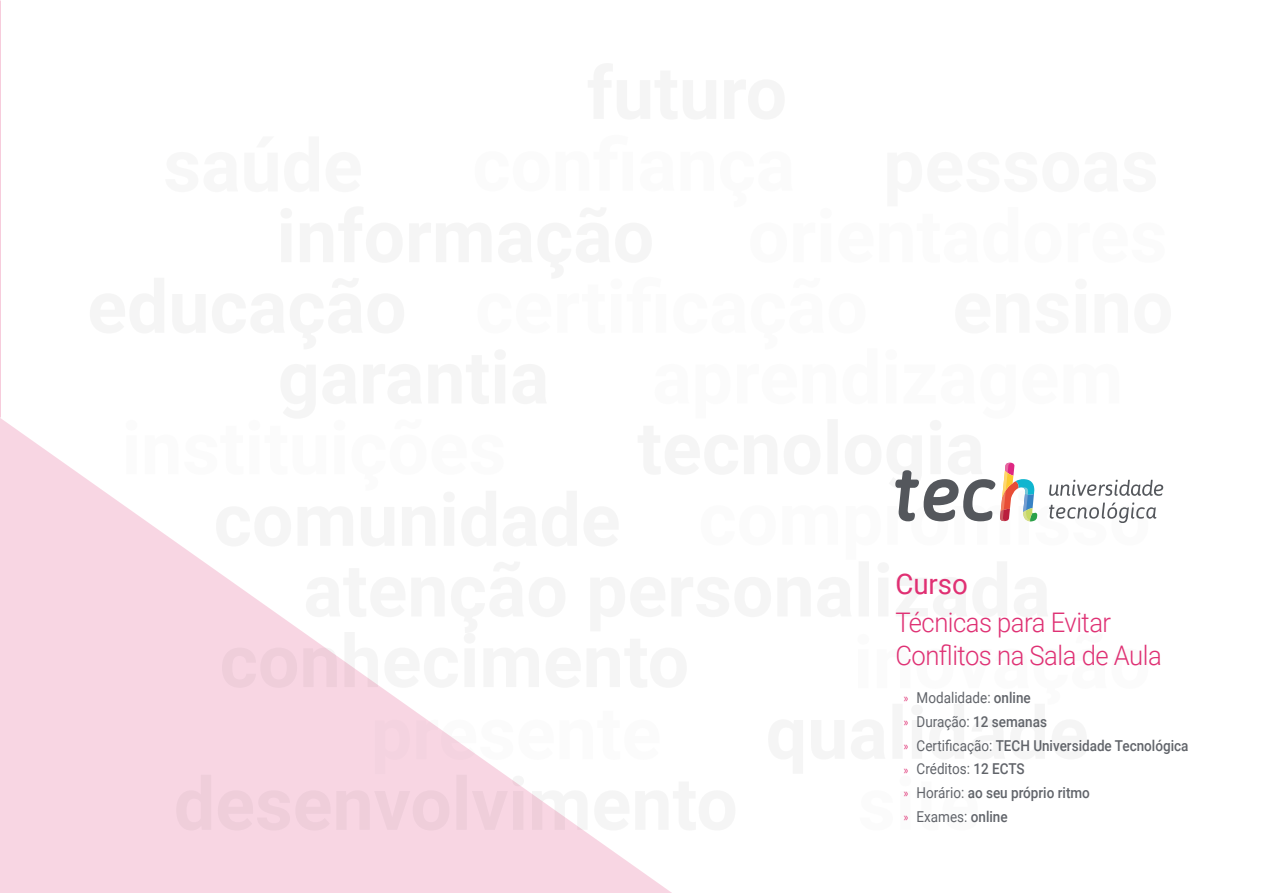
<style>
.page{position:relative;width:1263px;height:893px;background:#fff}
.page>*{position:absolute;margin:0;border:0;box-sizing:border-box;transform-origin:0 0}
.t1{font:28.5px "Roboto";color:#e03073}
.t2{font:300 27px/33px "Roboto";letter-spacing:-.02em;color:#df3174;scale:.95 1}
.t3{font:500 15px/23.7px "Roboto";color:#61646a;scale:.9 1}
.s1{font-family:"Myriad Pro";font-weight:400;font-size:12px;color:#df3174}
.s2{font-weight:400}
</style>
<div class="page">
<svg style="left:0;top:418px;width:672px;height:475px;fill:#f8d6e3"></svg>
<svg style="left:90px;top:418px;width:1074px;height:142px"></svg>
<h1 class="t1" style="left:895px;top:564px;width:74px">Curso</h1>
<h2 class="t2" style="left:895px;top:604px;width:282px">Técnicas para Evitar<br>Conflitos na Sala de Aula</h2>
<p class="t3" style="left:904px;top:685px;width:318px"><span class="s1">»</span> <span class="s2">Modalidade:</span> online<br><span class="s1">»</span> <span class="s2">Duração:</span> 12 semanas<br><span class="s1">»</span> <span class="s2">Certificação:</span> TECH Universidade Tecnológica <span class="s1">»</span> <span class="s2">Créditos:</span> 12 ECTS<br><span class="s1">»</span> <span class="s2">Horário:</span> ao seu próprio ritmo<br><span class="s1">»</span> <span class="s2">Exames:</span> online</p>
</div>
